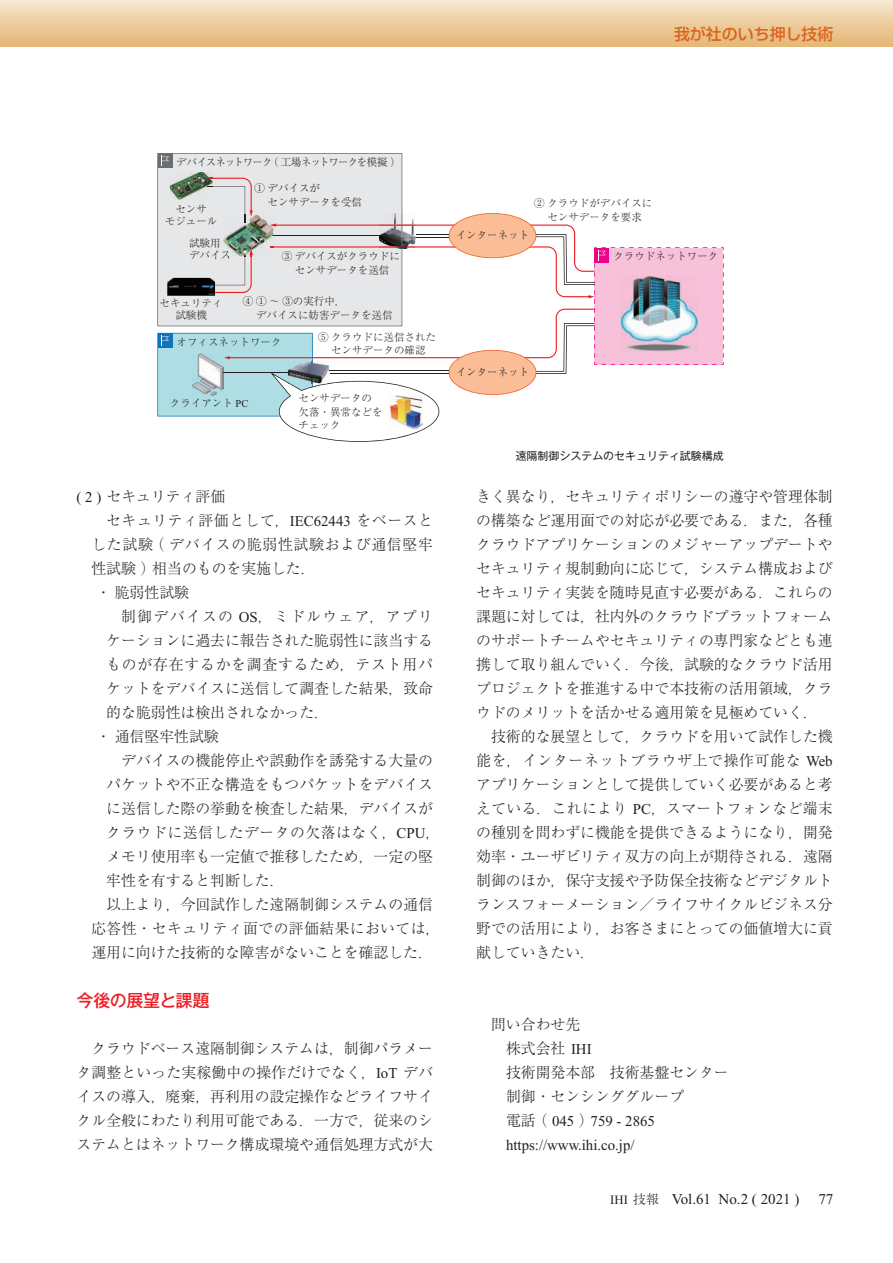
<style>
.page{position:relative;width:893px;height:1263px;background:#fff}
.page>*{position:absolute;margin:0;border:0;box-sizing:border-box;transform-origin:0 0}
.t1{font:500 17.25px "Gothic MB101 Pro";letter-spacing:-.03em;color:#ee1d23}
.t2{font:500 15.9px "Shin Go Pro";color:#dc641c}
.t3{font:300 15px/24px "Ryumin Pro";color:#231f20;text-align:justify}
.t4{font:15px/24px "Times New Roman";color:#231f20}
.t5{font:300 15px "Ryumin Pro";letter-spacing:.045em;color:#231f20}
.t6{font:300 15px "Ryumin Pro";letter-spacing:.035em;color:#231f20}
.t7{font:300 15px "Ryumin Pro";letter-spacing:.02em;color:#231f20}
.t8{font:300 15px "Ryumin Pro";letter-spacing:.03em;color:#231f20}
.t9{font:300 15px "Ryumin Pro";letter-spacing:.025em;color:#231f20}
.t10{font:300 15px "Ryumin Pro";letter-spacing:.05em;color:#231f20}
.t11{font:300 15px "Ryumin Pro";letter-spacing:.09em;color:#231f20}
.t12{font:10.95px "Gothic MB101 Pro";color:#231f20}
.t13{font:300 10.5px/13.5px "Ryumin Pro";color:#231f20;text-align:center}
.t14{font:300 10.5px "Ryumin Pro";letter-spacing:-.09em;color:#231f20}
.s1{font-family:"Times New Roman";font-weight:400}
.s2{font-family:"Ryumin Pro";font-weight:300}
.s3{font-size:12.75px}
.s4{font-family:"Ryumin Pro";font-weight:300;font-size:12.75px}
</style>
<div class="page">
<div style="left:0;top:0;width:893px;height:47px;background:linear-gradient(to bottom,#f6e7d0,#e4b572)"></div>
<svg style="left:157px;top:153px;width:567px;height:289px"></svg>
<p class="t2" style="left:674px;top:21px;width:161px">我が社のいち押し技術</p>
<p class="t14" style="left:176px;top:154px;width:226px">デバイスネットワーク（工場ネットワークを模擬）</p>
<p class="t13" style="left:165px;top:202px;width:54px;line-height:12px">センサ<br>モジュール</p>
<p class="t13" style="left:268px;top:181px;width:96px;text-align:left;text-indent:-13px">① デバイスが<br>センサデータを受信</p>
<p class="t13" style="left:189px;top:236px;width:43px;line-height:12px;text-align:left">試験用デバイス</p>
<p class="t13" style="left:160px;top:296px;width:64px;line-height:12px">セキュリティ試験機</p>
<p class="t13" style="left:282px;top:249px;width:120px">③ デバイスがクラウドにセンサデータを送信</p>
<p class="t13" style="left:256px;top:294px;width:138px;text-align:left;text-indent:-13px">④ ① ～ ③の実行中，<br>デバイスに妨害データを送信</p>
<p class="t13" style="left:177px;top:335px;width:106px">オフィスネットワーク</p>
<p class="t13" style="left:170px;top:395px;width:80px">クライアント <span class="s1">PC</span></p>
<p class="t13" style="left:318px;top:329px;width:120px">⑤ クラウドに送信されたセンサデータの確認</p>
<p class="t13" style="left:299px;top:391px;width:85px;text-align:left">センサデータの欠落・異常などをチェック</p>
<p class="t3" style="left:77px;top:483px;width:150px"><span class="s1">( 2 )</span> セキュリティ評価</p>
<p class="t6" style="left:106px;top:509px;width:328px">セキュリティ評価として，<span class="s1">IEC62443</span> をベースと</p>
<p class="t5" style="left:91px;top:533px;width:343px">した試験（デバイスの脆弱性試験および通信堅牢</p>
<p class="t3" style="left:91px;top:555px;width:226px">性試験）相当のものを実施した．</p>
<p class="t3" style="left:96px;top:579px;width:94px">・脆弱性試験</p>
<p class="t11" style="left:121px;top:605px;width:313px">制御デバイスの <span class="s1">OS</span>，ミドルウェア，アプリ</p>
<p class="t3" style="left:106px;top:627px;width:328px">ケーションに過去に報告された脆弱性に該当する</p>
<p class="t10" style="left:106px;top:653px;width:328px">ものが存在するかを調査するため，テスト用パ</p>
<p class="t3" style="left:106px;top:675px;width:328px">ケットをデバイスに送信して調査した結果，致命</p>
<p class="t3" style="left:106px;top:699px;width:224px">的な脆弱性は検出されなかった．</p>
<p class="t3" style="left:96px;top:723px;width:124px">・通信堅牢性試験</p>
<p class="t3" style="left:121px;top:747px;width:313px">デバイスの機能停止や誤動作を誘発する大量の</p>
<p class="t3" style="left:106px;top:771px;width:328px">パケットや不正な構造をもつパケットをデバイス</p>
<p class="t3" style="left:106px;top:795px;width:328px">に送信した際の挙動を検査した結果，デバイスが</p>
<p class="t8" style="left:106px;top:821px;width:336px">クラウドに送信したデータの欠落はなく，<span class="s1">CPU</span>，</p>
<p class="t3" style="left:106px;top:843px;width:328px">メモリ使用率も一定値で推移したため，一定の堅</p>
<p class="t3" style="left:106px;top:867px;width:180px">牢性を有すると判断した．</p>
<p class="t3" style="left:106px;top:891px;width:328px">以上より，今回試作した遠隔制御システムの通信</p>
<p class="t9" style="left:91px;top:917px;width:350px">応答性・セキュリティ面での評価結果においては，</p>
<p class="t3" style="left:91px;top:939px;width:343px">運用に向けた技術的な障害がないことを確認した．</p>
<p class="t1" style="left:76px;top:986px;width:135px">今後の展望と課題</p>
<p class="t3" style="left:77px;top:1035px;width:358px;text-indent:15px">クラウドベース遠隔制御システムは，制御パラメータ調整といった実稼働中の操作だけでなく，<span class="s1">IoT</span> デバイスの導入，廃棄，再利用の設定操作などライフサイクル全般にわたり利用可能である．一方で，従来のシステムとはネットワーク構成環境や通信処理方式が大</p>
<p class="t13" style="left:534px;top:196px;width:120px">② クラウドがデバイスにセンサデータを要求</p>
<p class="t13" style="left:456px;top:227px;width:75px">インターネット</p>
<p class="t13" style="left:456px;top:364px;width:75px">インターネット</p>
<p class="t13" style="left:613px;top:249px;width:106px">クラウドネットワーク</p>
<p class="t12" style="left:516px;top:446px;width:210px">遠隔制御システムのセキュリティ試験構成</p>
<p class="t3" style="left:476px;top:483px;width:358px">きく異なり，セキュリティポリシーの遵守や管理体制</p>
<p class="t3" style="left:476px;top:507px;width:358px">の構築など運用面での対応が必要である．また，各種</p>
<p class="t3" style="left:476px;top:531px;width:358px">クラウドアプリケーションのメジャーアップデートや</p>
<p class="t3" style="left:476px;top:555px;width:358px">セキュリティ規制動向に応じて，システム構成および</p>
<p class="t3" style="left:476px;top:579px;width:358px">セキュリティ実装を随時見直す必要がある．これらの</p>
<p class="t3" style="left:476px;top:603px;width:358px">課題に対しては，社内外のクラウドプラットフォーム</p>
<p class="t3" style="left:476px;top:627px;width:358px">のサポートチームやセキュリティの専門家などとも連</p>
<p class="t3" style="left:476px;top:651px;width:358px">携して取り組んでいく．今後，試験的なクラウド活用</p>
<p class="t3" style="left:476px;top:675px;width:358px">プロジェクトを推進する中で本技術の活用領域，クラ</p>
<p class="t3" style="left:476px;top:699px;width:343px">ウドのメリットを活かせる適用策を見極めていく．</p>
<p class="t3" style="left:491px;top:723px;width:343px">技術的な展望として，クラウドを用いて試作した機</p>
<p class="t5" style="left:476px;top:749px;width:358px">能を，インターネットブラウザ上で操作可能な <span class="s1">Web</span></p>
<p class="t3" style="left:476px;top:771px;width:358px">アプリケーションとして提供していく必要があると考</p>
<p class="t7" style="left:476px;top:797px;width:358px">えている．これにより <span class="s1">PC</span>，スマートフォンなど端末</p>
<p class="t3" style="left:476px;top:819px;width:358px">の種別を問わずに機能を提供できるようになり，開発</p>
<p class="t3" style="left:476px;top:843px;width:358px">効率・ユーザビリティ双方の向上が期待される．遠隔</p>
<p class="t3" style="left:476px;top:867px;width:358px">制御のほか，保守支援や予防保全技術などデジタルト</p>
<p class="t3" style="left:476px;top:891px;width:358px">ランスフォーメーション／ライフサイクルビジネス分</p>
<p class="t3" style="left:476px;top:915px;width:358px">野での活用により，お客さまにとっての価値増大に貢</p>
<p class="t3" style="left:476px;top:939px;width:120px">献していきたい．</p>
<p class="t3" style="left:506px;top:1011px;width:224px;text-align:left;text-indent:-15px">問い合わせ先<br>株式会社 <span class="s1">IHI<br></span>技術開発本部　技術基盤センター制御・センシンググループ</p>
<p class="t4" style="left:506px;top:1109px;width:150px"><span class="s2">電話（</span> 045 <span class="s2">）</span>759 - 2865 https://www.ihi.co.jp/</p>
<p class="t4" style="left:610px;top:1187px;width:191px"><span class="s3">IHI</span> <span class="s4">技報　</span>Vol.61 No.2 ( 2021 )</p>
<p class="t4" style="left:818px;top:1187px;width:16px">77</p>
</div>
